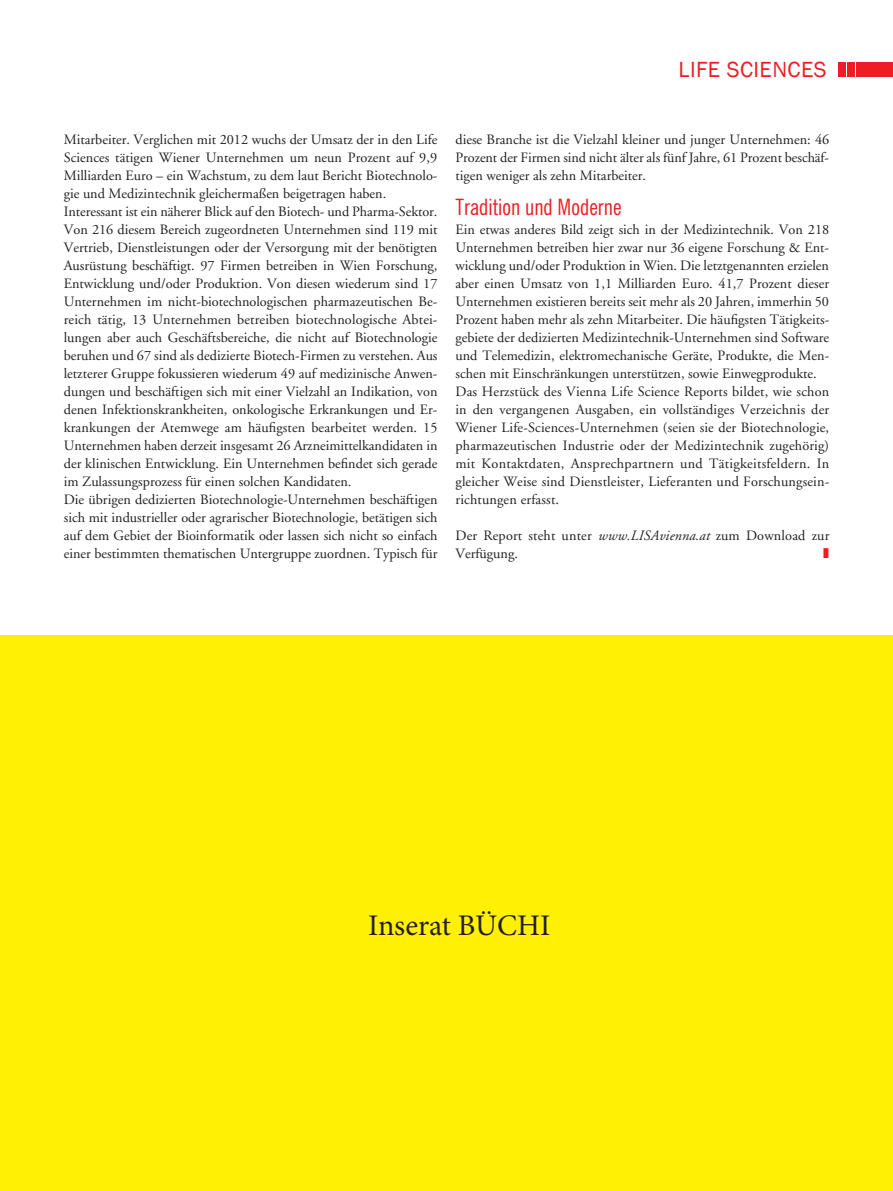
<style>
.page{position:relative;width:893px;height:1191px;background:#fff}
.page>*{position:absolute;margin:0;border:0;box-sizing:border-box;transform-origin:0 0}
.t1{font:30px "Minion Pro";color:#231f20}
.t2{font:condensed 22.5px "News Gothic BT";color:#ee1d23}
.t3{font:22.5px "Franklin Gothic";letter-spacing:.02em;color:#ee1d23}
.t4{font:14.25px/18px "Adobe Garamond";color:#231f20}
.s1{font-style:italic}
</style>
<div class="page">
<div style="left:857px;top:62px;width:36px;height:15px;background:#ee1d23"></div>
<div style="left:847px;top:62px;width:8px;height:15px;background:#ee1d23"></div>
<div style="left:838px;top:62px;width:7px;height:15px;background:#ee1d23"></div>
<div style="left:0;top:636px;width:893px;height:555px;background:#fff101"></div>
<h2 class="t3" style="left:678px;top:55px;width:150px">LIFE SCIENCES</h2>
<p class="t4" style="left:64px;top:131px;width:375px">Mitarbeiter. Verglichen mit 2012 wuchs der Umsatz der in den Life Sciences tätigen Wiener Unternehmen um neun Prozent auf 9,9<br>Milliarden Euro – ein Wachstum, zu dem laut Bericht Biotechnolo&shy;gie und Medizintechnik gleichermaßen beigetragen haben.<br>Interessant ist ein näherer Blick auf den Biotech- und Pharma-Sektor.<br>Von 216 diesem Bereich zugeordneten Unternehmen sind 119 mit Vertrieb, Dienstleistungen oder der Versorgung mit der benötigten Ausrüstung beschäftigt. 97 Firmen betreiben in Wien Forschung, Entwicklung und/oder Produktion. Von diesen wiederum sind 17<br>Unternehmen im nicht-biotechnologischen pharmazeutischen Be&shy;reich tätig, 13 Unternehmen betreiben biotechnologische Abtei&shy;lungen aber auch Geschäftsbereiche, die nicht auf Biotechnologie beruhen und 67 sind als dedizierte Biotech-Firmen zu verstehen. Aus letzterer Gruppe fokussieren wiederum 49 auf medizinische Anwen&shy;dungen und beschäftigen sich mit einer Vielzahl an Indikation, von denen Infektionskrankheiten, onkologische Erkrankungen und Er&shy;krankungen der Atemwege am häufigsten bearbeitet werden. 15<br>Unternehmen haben derzeit insgesamt 26 Arzneimittelkandidaten in der klinischen Entwicklung. Ein Unternehmen befindet sich gerade im Zulassungsprozess für einen solchen Kandidaten.<br>Die übrigen dedizierten Biotechnologie-Unternehmen beschäftigen sich mit industrieller oder agrarischer Biotechnologie, betätigen sich auf dem Gebiet der Bioinformatik oder lassen sich nicht so einfach einer bestimmten thematischen Untergruppe zuordnen. Typisch für</p>
<p class="t4" style="left:455px;top:131px;width:375px;text-align:justify">diese Branche ist die Vielzahl kleiner und junger Unternehmen: 46<br>Prozent der Firmen sind nicht älter als fünf Jahre, 61 Prozent beschäf&shy;tigen weniger als zehn Mitarbeiter.</p>
<h2 class="t2" style="left:455px;top:193px;width:168px">Tradition und Moderne</h2>
<p class="t4" style="left:455px;top:221px;width:375px">Ein etwas anderes Bild zeigt sich in der Medizintechnik. Von 218<br>Unternehmen betreiben hier zwar nur 36 eigene Forschung &amp; Ent&shy;wicklung und/oder Produktion in Wien. Die letztgenannten erzielen aber einen Umsatz von 1,1 Milliarden Euro. 41,7 Prozent dieser Unternehmen existieren bereits seit mehr als 20 Jahren, immerhin 50<br>Prozent haben mehr als zehn Mitarbeiter. Die häufigsten Tätigkeits&shy;gebiete der dedizierten Medizintechnik-Unternehmen sind Software und Telemedizin, elektromechanische Geräte, Produkte, die Men&shy;schen mit Einschränkungen unterstützen, sowie Einwegprodukte.<br>Das Herzstück des Vienna Life Science Reports bildet, wie schon in den vergangenen Ausgaben, ein vollständiges Verzeichnis der Wiener Life-Sciences-Unternehmen (seien sie der Biotechnologie, pharmazeutischen Industrie oder der Medizintechnik zugehörig) mit Kontaktdaten, Ansprechpartnern und Tätigkeitsfeldern. In gleicher Weise sind Dienstleister, Lieferanten und Forschungsein&shy;richtungen erfasst.</p>
<p class="t4" style="left:455px;top:527px;width:375px">Der Report steht unter <span class="s1">www.LISAvienna.at</span> zum Download zur<br>Verfügung.</p>
<h1 class="t1" style="left:368px;top:905px;width:183px">Inserat BÜCHI</h1>
</div>
